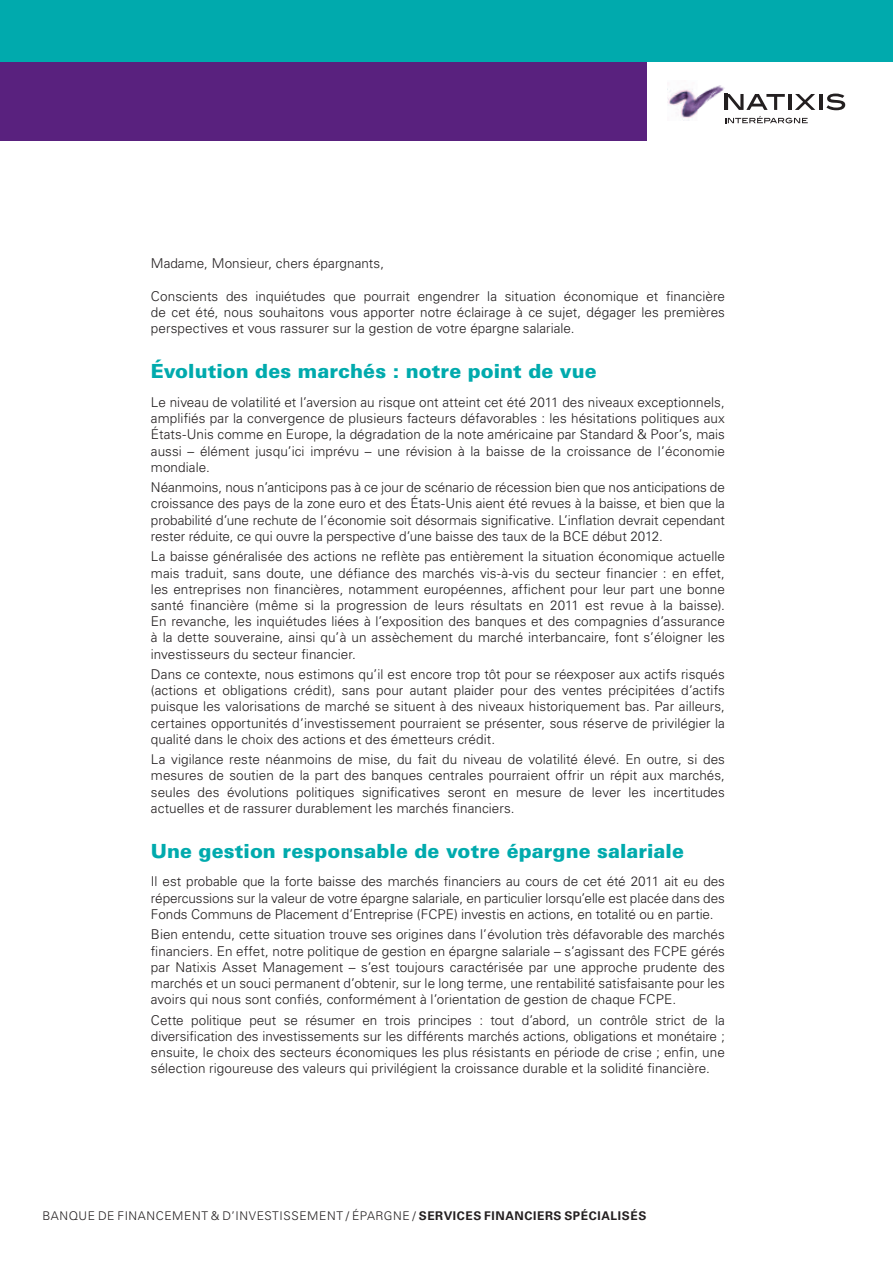
<style>
.page{position:relative;width:893px;height:1263px;background:#fff}
.page>*{position:absolute;margin:0;border:0;box-sizing:border-box;transform-origin:0 0}
.t1{font:900 19.5px "Univers LT Std";letter-spacing:.005em;color:#00aaad}
.t2{font:300 13.5px/16.2px "Univers LT Std";letter-spacing:.005em;color:#231f20;text-align:justify}
.t3{font:300 12px "Univers LT Std";letter-spacing:.05em;color:#231f20}
.s1{font-weight:700}
</style>
<div class="page">
<div style="left:0;top:0;width:893px;height:126px;background:#00aaad"></div>
<div style="left:646px;top:62px;width:247px;height:78px;background:#fff"></div>
<hr style="left:788px;top:94px;width:3px;height:16px;background:#231f20">
<svg style="left:795px;top:94px;width:20px;height:16px"></svg>
<hr style="left:819px;top:94px;width:4px;height:16px;background:#231f20">
<svg style="left:826px;top:94px;width:19px;height:16px"></svg>
<img style="left:667px;top:85px;width:60px;height:33px">
<svg style="left:725px;top:94px;width:60px;height:16px"></svg>
<svg style="left:725px;top:116px;width:83px;height:7px"></svg>
<div style="left:0;top:62px;width:646px;height:78px;background:#59217e"></div>
<p class="t2" style="left:151px;top:255px;width:235px">Madame, Monsieur, chers épargnants,</p>
<p class="t2" style="left:151px;top:288px;width:575px">Conscients des inquiétudes que pourrait engendrer la situation économique et financière de cet été, nous souhaitons vous apporter notre éclairage à ce sujet, dégager les premières perspectives et vous rassurer sur la gestion de votre épargne salariale.</p>
<h1 class="t1" style="left:151px;top:359px;width:447px">Évolution des marchés : notre point de vue</h1>
<p class="t2" style="left:151px;top:394px;width:576px">Le niveau de volatilité et l’aversion au risque ont atteint cet été 2011 des niveaux exceptionnels, amplifiés par la convergence de plusieurs facteurs défavorables : les hésitations politiques aux États-U nis comme en Europe, la dégradation de la note américaine par Standard &amp; Poor’s, mais aussi – élément jusqu’ici imprévu – une révision à la baisse de la croissance de l’économie mondiale.</p>
<p class="t2" style="left:151px;top:479px;width:576px">N éanmoins, nous n’anticipons pas à ce jour de scénario de récession bien que nos anticipations de croissance des pays de la zone euro et des États-U nis aient été revues à la baisse, et bien que la probabilité d’une rechute de l’économie soit désormais significative. L’inflation devrait cependant rester réduite, ce qui ouvre la perspective d’une baisse des taux de la BCE</p>
<p class="t2" style="left:151px;top:526px;width:575px;line-height:20.4px;text-indent:442px">début 2012.<br>La baisse généralisée des actions ne reflète pas entièrement la situation économique actuelle</p>
<p class="t2" style="left:151px;top:565px;width:576px">mais traduit, sans doute, une défiance des marchés vis-à-vis du secteur financier : en effet, les entreprises non financières, notamment européennes, affichent pour leur part une bonne santé financière (même si la progression de leurs résultats en 2011 est revue à la baisse).<br>En revanche, les inquiétudes liées à l’exposition des banques et des compagnies d’assurance à la dette souveraine, ainsi qu’à un assèchement du marché interbancaire, font s’éloigner les investisseurs du secteur financier.</p>
<p class="t2" style="left:151px;top:666px;width:576px">Dans ce contexte, nous estimons qu’il est encore trop tôt pour se réexposer aux actifs risqués (actions et obligations crédit), sans pour autant plaider pour des ventes précipitées d’actifs puisque les valorisations de marché se situent à des niveaux historiquement bas. Par ailleurs, certaines opportunités d’investissement pourraient se présenter, sous réserve de privilégier la qualité dans le choix des actions et des émetteurs crédit.</p>
<p class="t2" style="left:151px;top:751px;width:576px">La vigilance reste néanmoins de mise, du fait du niveau de volatilité élevé. En outre, si des mesures de soutien de la part des banques centrales pourraient offrir un répit aux marchés, seules des évolutions politiques significatives seront en mesure de lever les incertitudes actuelles et de rassurer durablement les marchés financiers.</p>
<h1 class="t1" style="left:151px;top:838px;width:534px">Une gestion responsable de votre épargne salariale</h1>
<p class="t2" style="left:151px;top:874px;width:576px">I l est probable que la forte baisse des marchés financiers au cours de cet été 2011 ait eu des répercussions sur la valeur de votre épargne salariale, en particulier lorsqu’elle est placée dans des Fonds Communs de Placement d’Entreprise (FCPE</p>
<p class="t2" style="left:151px;top:904px;width:575px;line-height:20.4px;text-indent:303px">) investis en actions, en totalité ou en partie.<br>B ien entendu, cette situation trouve ses origines dans l’évolution très défavorable des marchés</p>
<p class="t2" style="left:151px;top:943px;width:512px">financiers. En effet, notre politique de gestion en épargne salariale – s’agissant des FCPE</p>
<p class="t2" style="left:151px;top:943px;width:576px;text-indent:540px">gérés par Natixis Asset Management – s’est toujours caractérisée par une approche prudente des marchés et un souci permanent d’obtenir, sur le long terme, une rentabilité satisfaisante pour les avoirs qui nous sont confiés, conformément à l’orientation de gestion de chaque FCPE</p>
<p class="t2" style="left:151px;top:989px;width:575px;line-height:20.4px;text-indent:521px">.<br>Cette politique peut se résumer en trois principes : tout d’abord, un contrôle strict de la</p>
<p class="t2" style="left:151px;top:1028px;width:575px">diversification des investissements sur les différents marchés actions, obligations et monétaire ; ensuite, le choix des secteurs économiques les plus résistants en période de crise ; enfin, une sélection rigoureuse des valeurs qui privilégient la croissance durable et la solidité financière.</p>
<p class="t3" style="left:43px;top:1209px;width:605px">banque de financement &amp; d’investissement / épargne / <span class="s1">SERVICES FINANCIERS SPÉCIALISÉS</span></p>
</div>
